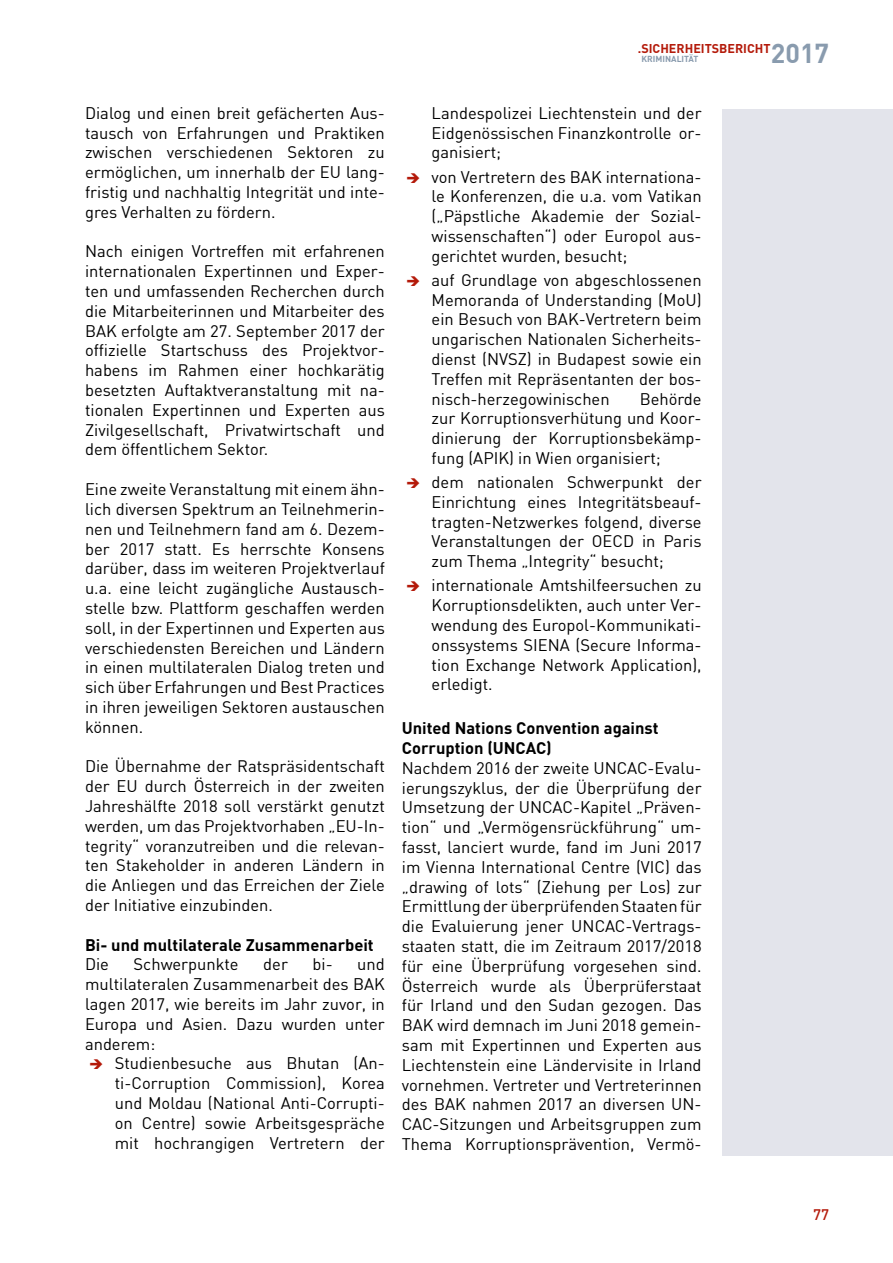
<style>
.page{position:relative;width:893px;height:1263px;background:#fff}
.page>*{position:absolute;margin:0;border:0;box-sizing:border-box;transform-origin:0 0}
.t1{font:700 26.85px "DIN";color:#899bae}
.t2{font:16.5px/19.8px "DIN";color:#000;text-align:justify}
.t3{font:700 16.5px/19.8px "DIN";color:#000}
.t4{font:500 15px "DIN";color:#b41a0a}
.t5{font:700 12.45px "DIN";color:#b41a0a}
.t6{font:700 8.55px "DIN";color:#899bae}
.s1{color:#b41a0a}
</style>
<div class="page">
<div style="left:723px;top:109px;width:170px;height:1046px;background:#e3e4eb"></div>
<h1 class="t1" style="left:771px;top:35px;width:60px">2017</h1>
<p class="t5" style="left:638px;top:40px;width:134px">.SICHERHEITSBERICHT</p>
<p class="t6" style="left:642px;top:54px;width:58px">KRIMINALITÄT</p>
<p class="t2" style="left:85px;top:103px;width:301px">Dialog und einen breit gefächerten Aus&shy;tausch von Erfahrungen und Praktiken zwischen verschiedenen Sektoren zu ermöglichen, um innerhalb der EU lang&shy;fristig und nachhaltig Integrität und inte&shy;gres Verhalten zu fördern.</p>
<p class="t2" style="left:85px;top:241px;width:301px">Nach einigen Vortreffen mit erfahrenen internationalen Expertinnen und Exper&shy;ten und umfassenden Recherchen durch die Mitarbeiterinnen und Mitarbeiter des BAK erfolgte am 27. September 2017 der offizielle Startschuss des Projektvor&shy;habens im Rahmen einer hochkarätig besetzten Auftaktveranstaltung mit na&shy;tionalen Expertinnen und Experten aus Zivilgesellschaft, Privatwirtschaft und dem öffentlichem Sektor.</p>
<p class="t2" style="left:85px;top:479px;width:301px">Eine zweite Veranstaltung mit einem ähn&shy;lich diversen Spektrum an Teilnehmerin&shy;nen und Teilnehmern fand am 6. Dezem&shy;ber 2017 statt. Es herrschte Konsens darüber, dass im weiteren Projektverlauf u.a. eine leicht zugängliche Austausch&shy;stelle bzw. Plattform geschaffen werden soll, in der Expertinnen und Experten aus verschiedensten Bereichen und Ländern in einen multilateralen Dialog treten und sich über Erfahrungen und Best Practices in ihren jeweiligen Sektoren austauschen können.</p>
<p class="t2" style="left:85px;top:756px;width:301px">Die Übernahme der Ratspräsidentschaft der EU durch Österreich in der zweiten Jahreshälfte 2018 soll verstärkt genutzt werden, um das Projektvorhaben „EU-In&shy;tegrity“ voranzutreiben und die relevan&shy;ten Stakeholder in anderen Ländern in die Anliegen und das Erreichen der Ziele der Initiative einzubinden.</p>
<p class="t3" style="left:85px;top:934px;width:290px">Bi- und multilaterale Zusammenarbeit</p>
<p class="t2" style="left:85px;top:954px;width:26px">Die</p>
<p class="t2" style="left:134px;top:954px;width:107px">Schwerpunkte</p>
<p class="t2" style="left:263px;top:954px;width:26px">der</p>
<p class="t2" style="left:312px;top:954px;width:22px">bi-</p>
<p class="t2" style="left:85px;top:954px;width:301px;text-indent:272px">und multilateralen Zusammenarbeit des BAK lagen 2017, wie bereits im Jahr zuvor, in Europa und Asien. Dazu wurden unter anderem:</p>
<p class="t2" style="left:115px;top:1053px;width:272px;text-indent:-26px"><span class="s1">➔</span> Studienbesuche aus Bhutan (An&shy;ti-Corruption Commission), Korea und Moldau (National Anti-Corrupti&shy;on Centre) sowie Arbeitsgespräche mit hochrangigen Vertretern der</p>
<p class="t2" style="left:432px;top:103px;width:272px">Landespolizei Liechtenstein und der Eidgenössischen Finanzkontrolle or&shy;ganisiert;</p>
<p class="t2" style="left:432px;top:166px;width:272px;text-indent:-26px"><span class="s1">➔</span> von Vertretern des BAK internationa&shy;le Konferenzen, die u.a. vom Vatikan („Päpstliche Akademie der Sozial&shy;wissenschaften“) oder Europol aus&shy;gerichtet wurden, besucht;</p>
<p class="t2" style="left:432px;top:270px;width:272px;text-indent:-26px"><span class="s1">➔</span> auf Grundlage von abgeschlossenen Memoranda of Understanding (MoU) ein Besuch von BAK-Vertretern beim ungarischen Nationalen Sicherheits&shy;dienst (NVSZ) in Budapest sowie ein Treffen mit Repräsentanten der bos&shy;nisch-herzegowinischen</p>
<p class="t2" style="left:432px;top:388px;width:272px;text-indent:208px">Behörde zur Korruptionsverhütung und Koor&shy;dinierung der Korruptionsbekämp&shy;fung (APIK) in Wien organisiert;</p>
<p class="t2" style="left:432px;top:472px;width:272px;text-indent:-26px"><span class="s1">➔</span> dem nationalen Schwerpunkt der Einrichtung eines Integritätsbeauf&shy;tragten-Netzwerkes folgend, diverse Veranstaltungen der OECD in Paris zum Thema „Integrity“ besucht;</p>
<p class="t2" style="left:432px;top:575px;width:272px;text-indent:-26px"><span class="s1">➔</span> internationale Amtshilfeersuchen zu Korruptionsdelikten, auch unter Ver&shy;wendung des Europol-Kommunikati&shy;onssystems SIENA (Secure Informa&shy;tion Exchange Network Application), erledigt.</p>
<p class="t3" style="left:402px;top:718px;width:258px">United Nations Convention against<br>Corruption (UNCAC)</p>
<p class="t2" style="left:402px;top:758px;width:301px">Nachdem 2016 der zweite UNCAC-Evalu&shy;ierungszyklus, der die Überprüfung der Umsetzung der UNCAC-Kapitel „Präven&shy;tion“ und „Vermögensrückführung“ um&shy;fasst, lanciert wurde, fand im Juni 2017 im Vienna International Centre (VIC) das „drawing of lots“ (Ziehung per Los) zur Ermittlung der überprüfenden Staaten für die Evaluierung jener UNCAC-Vertrags&shy;staaten statt, die im Zeitraum 2017/2018 für eine Überprüfung vorgesehen sind.<br>Österreich wurde als Überprüferstaat für Irland und den Sudan gezogen. Das BAK wird demnach im Juni 2018 gemein&shy;sam mit Expertinnen und Experten aus Liechtenstein eine Ländervisite in Irland vornehmen. Vertreter und Vertreterinnen des BAK nahmen 2017 an diversen UN-CAC-Sitzungen und Arbeitsgruppen zum Thema Korruptionsprävention, Vermö-</p>
<p class="t4" style="left:813px;top:1205px;width:17px">77</p>
</div>
